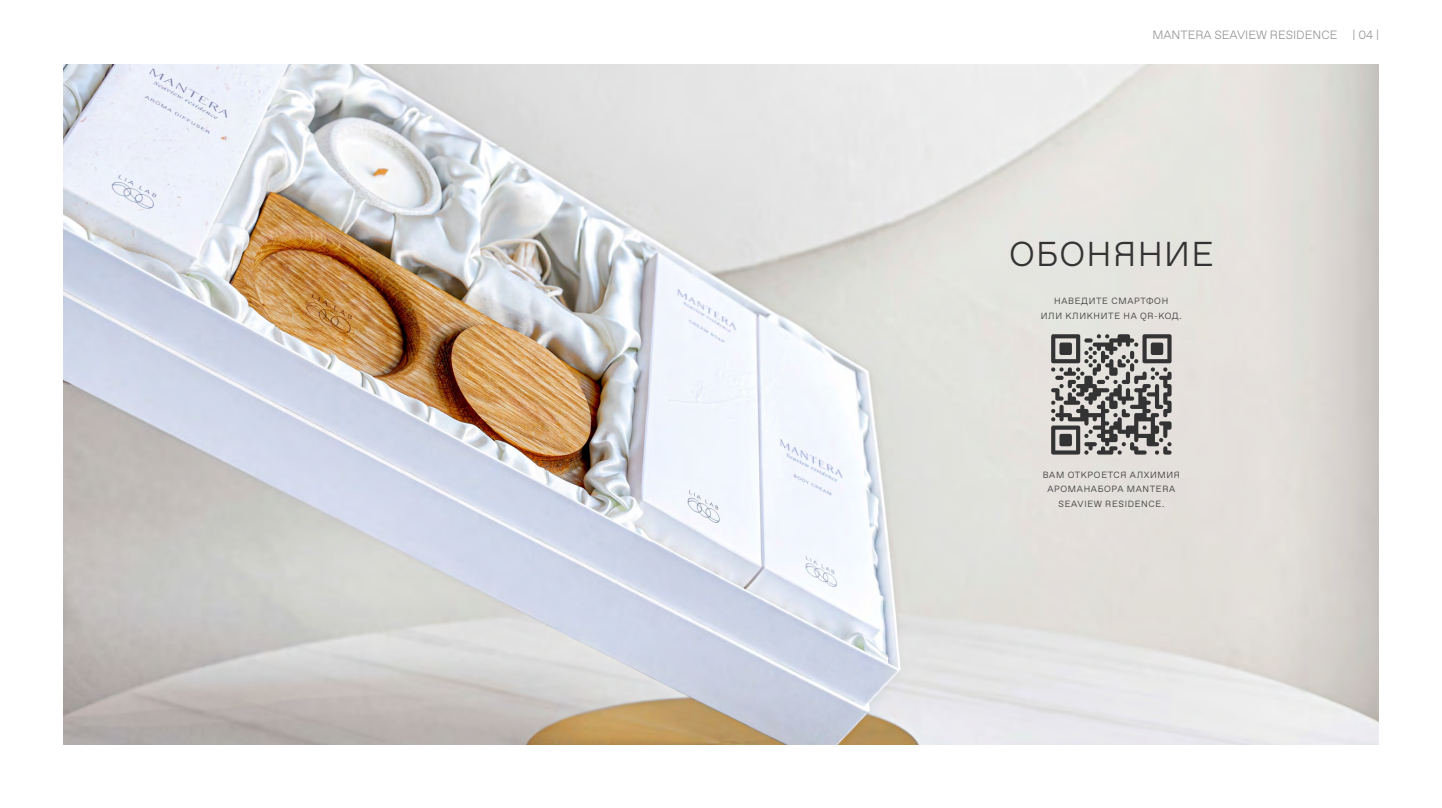
<style>
.page{position:relative;width:1442px;height:808px;background:#fff}
.page>*{position:absolute;margin:0;border:0;box-sizing:border-box;transform-origin:0 0}
.t1{font:300 34.5px "Favorit Pro";letter-spacing:.035em;color:#333}
.t2{font:300 12px "Favorit Pro";color:#999}
.t3{font:300 9px/14.5px "Favorit Pro";letter-spacing:.075em;color:#333;text-align:center}
</style>
<div class="page">
<img style="left:64px;top:64px;width:1314px;height:680px">
<svg style="left:1051px;top:334px;width:120px;height:121px"></svg>
<h2 class="t2" style="left:1152px;top:30px;width:186px">MANTERA SEAVIEW RESIDENCE</h2>
<h2 class="t2" style="left:1352px;top:30px;width:28px">| 04 |</h2>
<h1 class="t1" style="left:1009px;top:241px;width:206px">ОБОНЯНИЕ</h1>
<p class="t3" style="left:1040px;top:295px;width:142px">НАВЕДИТЕ СМАРТФОН<br>ИЛИ КЛИКНИТЕ НА QR-КОД.</p>
<p class="t3" style="left:1042px;top:469px;width:139px">ВАМ ОТКРОЕТСЯ АЛХИМИЯ<br>АРОМАНАБОРА MANTERA<br>SEAVIEW RESIDENCE.</p>
</div>
